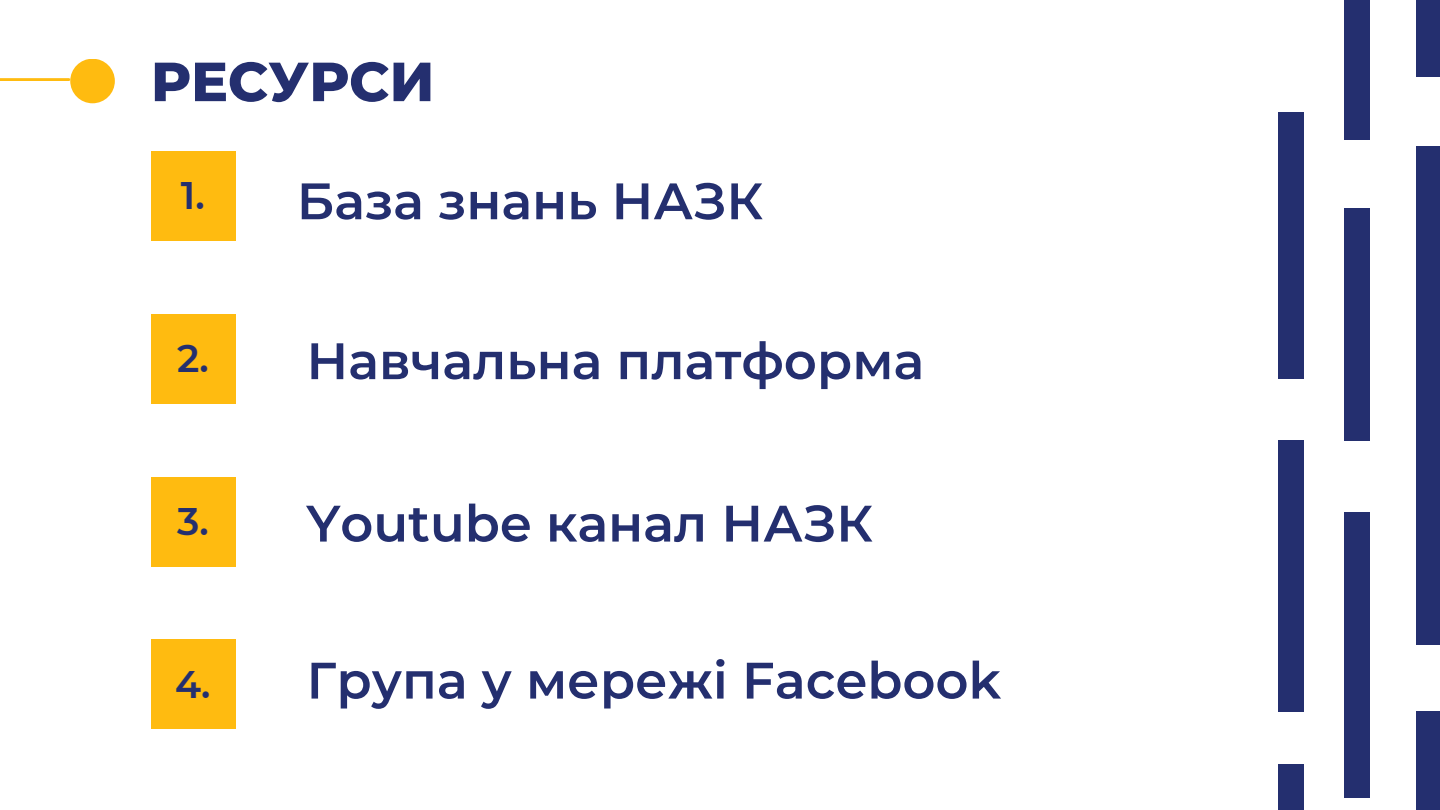
<style>
.page{position:relative;width:1440px;height:810px;background:#fff}
.page>*{position:absolute;margin:0;border:0;box-sizing:border-box;transform-origin:0 0}
.t1{font:800 55px "Montserrat";color:#242f6f}
.t2{font:600 51.2px "Montserrat";color:#242f6f}
.t3{font:600 38.4px "Montserrat";color:#242f6f}
</style>
<div class="page">
<hr style="left:0;top:78px;width:69px;height:3px;background:#ffbb10">
<div style="left:70px;top:59px;width:45px;height:44px;background:#ffbb10;border-radius:50%"></div>
<div style="left:1344px;top:0;width:26px;height:139px;background:#242f6f"></div>
<div style="left:1344px;top:208px;width:26px;height:232px;background:#242f6f"></div>
<div style="left:1344px;top:512px;width:26px;height:285px;background:#242f6f"></div>
<div style="left:1278px;top:764px;width:26px;height:46px;background:#242f6f"></div>
<div style="left:1278px;top:113px;width:26px;height:266px;background:#242f6f"></div>
<div style="left:1416px;top:0;width:24px;height:77px;background:#242f6f"></div>
<div style="left:1416px;top:146px;width:24px;height:499px;background:#242f6f"></div>
<div style="left:1416px;top:712px;width:24px;height:98px;background:#242f6f"></div>
<div style="left:1278px;top:440px;width:26px;height:272px;background:#242f6f"></div>
<div style="left:151px;top:152px;width:84px;height:89px;background:#ffbb10"></div>
<div style="left:151px;top:314px;width:84px;height:90px;background:#ffbb10"></div>
<div style="left:151px;top:477px;width:84px;height:90px;background:#ffbb10"></div>
<div style="left:151px;top:640px;width:84px;height:89px;background:#ffbb10"></div>
<p class="t1" style="left:151px;top:48px;width:285px">РЕСУРСИ</p>
<p class="t3" style="left:181px;top:172px;width:25px">1.</p>
<p class="t2" style="left:297px;top:170px;width:468px">База знань НАЗК</p>
<p class="t3" style="left:177px;top:335px;width:33px">2.</p>
<p class="t2" style="left:306px;top:330px;width:619px">Навчальна платформа</p>
<p class="t3" style="left:177px;top:497px;width:33px">3.</p>
<p class="t3" style="left:175px;top:661px;width:37px">4.</p>
<p class="t2" style="left:306px;top:492px;width:568px">Youtube канал НАЗК</p>
<p class="t2" style="left:306px;top:649px;width:696px">Група у мережі Facebook</p>
</div>
